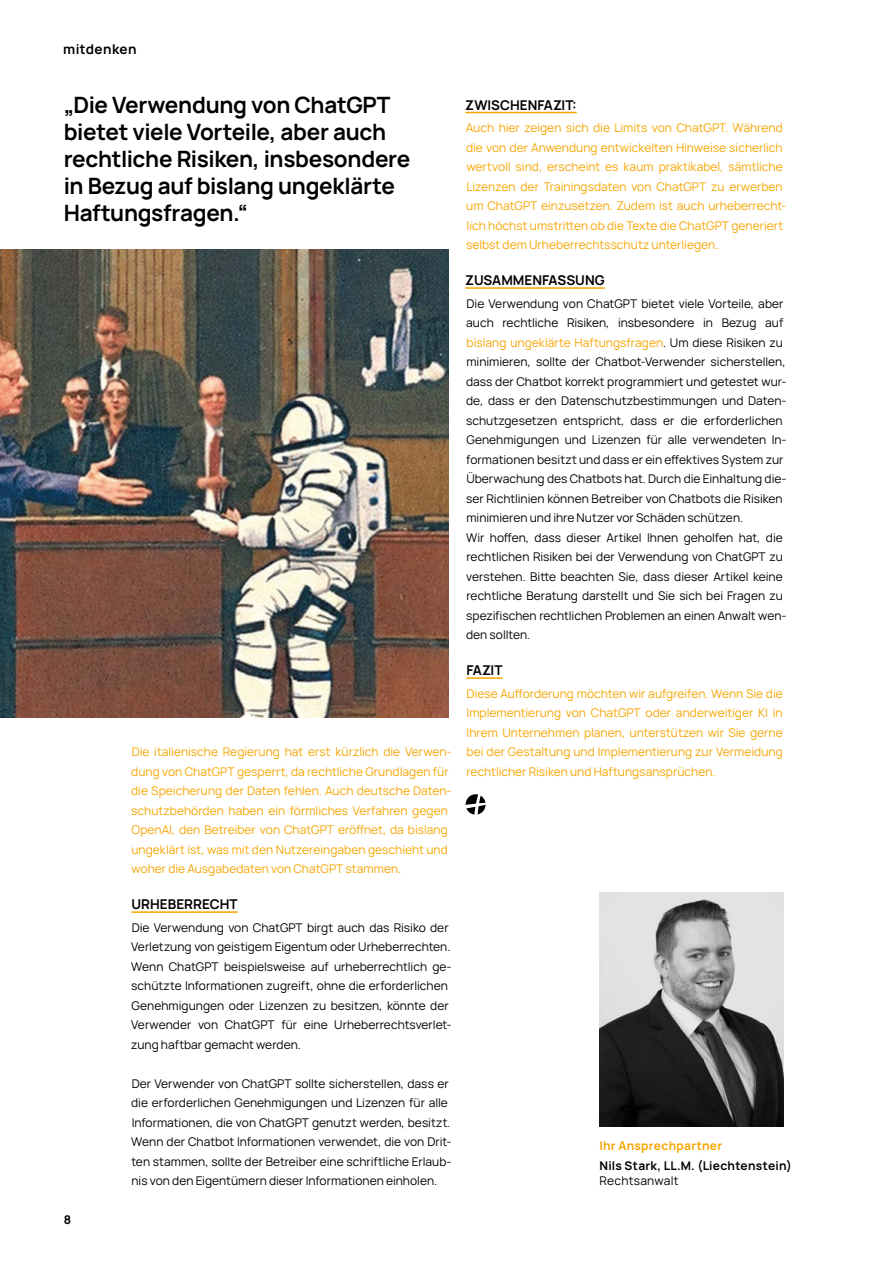
<style>
.page{position:relative;width:893px;height:1263px;background:#fff}
.page>*{position:absolute;margin:0;border:0;box-sizing:border-box;transform-origin:0 0}
.t1{font:700 22.5px/27px "Manrope";letter-spacing:-.015em;color:#000}
.t2{font:700 13.5px "Manrope";color:#000}
.t3{font:700 13.5px "Manrope";letter-spacing:.03em;color:#000}
.t4{font:12px/19.5px "Manrope";color:#000}
.t5{font:12px/19.5px "Manrope";color:#f7a500}
.t6{font:700 12px "Manrope";letter-spacing:.02em;color:#000}
.t7{font:700 12px "Manrope";letter-spacing:.025em;color:#f7a500}
.t8{font:12px "Manrope";letter-spacing:.02em;color:#000}
.s1{color:#f7a500}
</style>
<div class="page">
<img style="left:0;top:249px;width:449px;height:468px">
<img style="left:600px;top:893px;width:183px;height:234px">
<hr style="left:131px;top:911px;width:107px;height:2px;background:#f7a500">
<hr style="left:465px;top:112px;width:112px;height:1px;background:#f7a500">
<hr style="left:465px;top:287px;width:140px;height:2px;background:#f7a500">
<hr style="left:466px;top:677px;width:37px;height:2px;background:#f7a500">
<svg style="left:466px;top:794px;width:20px;height:20px"></svg>
<p class="t3" style="left:63px;top:38px;width:75px">mitdenken</p>
<h1 class="t1" style="left:64px;top:89px;width:348px">„Die Verwendung von ChatGPT bietet viele Vorteile, aber auch rechtliche Risiken, insbesondere in Bezug auf bislang ungeklärte<br>Haftungsfragen.“</h1>
<p class="t2" style="left:465px;top:93px;width:113px">ZWISCHENFAZIT:</p>
<p class="t5" style="left:466px;top:117px;width:322px">Auch hier zeigen sich die Limits von ChatGPT. Während die von der Anwendung entwickelten Hinweise sicherlich wertvoll sind, erscheint es kaum praktikabel, sämtliche Lizenzen der Trainingsdaten von ChatGPT zu erwerben um ChatGPT einzusetzen. Zudem ist auch urheberrecht&shy;lich höchst umstritten ob die Texte die ChatGPT generiert selbst dem Urheberrechtsschutz unterliegen.</p>
<p class="t2" style="left:465px;top:269px;width:141px">ZUSAMMENFASSUNG</p>
<p class="t4" style="left:466px;top:293px;width:322px">Die Verwendung von ChatGPT bietet viele Vorteile, aber auch rechtliche Risiken, insbesondere in Bezug auf <span class="s1">bislang ungeklärte Haftungsfragen</span>. Um diese Risiken zu minimieren, sollte der Chatbot-Verwender sicherstellen, dass der Chatbot korrekt programmiert und getestet wur&shy;de, dass er den Datenschutzbestimmungen und Daten&shy;schutzgesetzen entspricht, dass er die erforderlichen Genehmigungen und Lizenzen für alle verwendeten In&shy;formationen besitzt und dass er ein effektives System zur Überwachung des Chatbots hat. Durch die Einhaltung die&shy;ser Richtlinien können Betreiber von Chatbots die Risiken minimieren und ihre Nutzer vor Schäden schützen.<br>Wir hoffen, dass dieser Artikel Ihnen geholfen hat, die rechtlichen Risiken bei der Verwendung von ChatGPT zu verstehen. Bitte beachten Sie, dass dieser Artikel keine rechtliche Beratung darstellt und Sie sich bei Fragen zu spezifischen rechtlichen Problemen an einen Anwalt wen&shy;den sollten.</p>
<p class="t2" style="left:466px;top:659px;width:38px">FAZIT</p>
<p class="t5" style="left:466px;top:683px;width:318px;text-align:justify">Diese Aufforderung möchten wir aufgreifen. Wenn Sie die Implementierung von ChatGPT oder anderweitiger KI in Ihrem Unternehmen planen, unterstützen wir Sie gerne bei der Gestaltung und Implementierung zur Vermeidung rechtlicher Risiken und Haftungsansprüchen.</p>
<p class="t5" style="left:131px;top:741px;width:322px">Die italienische Regierung hat erst kürzlich die Verwen&shy;dung von ChatGPT gesperrt, da rechtliche Grundlagen für die Speicherung der Daten fehlen. Auch deutsche Daten&shy;schutzbehörden haben ein förmliches Verfahren gegen OpenAI, den Betreiber von ChatGPT eröffnet, da bislang ungeklärt ist, was mit den Nutzereingaben geschieht und woher die Ausgabedaten von ChatGPT stammen.</p>
<p class="t2" style="left:131px;top:893px;width:108px">URHEBERRECHT</p>
<p class="t4" style="left:131px;top:917px;width:322px">Die Verwendung von ChatGPT birgt auch das Risiko der Verletzung von geistigem Eigentum oder Urheberrechten.<br>Wenn ChatGPT beispielsweise auf urheberrechtlich ge&shy;schützte Informationen zugreift, ohne die erforderlichen Genehmigungen oder Lizenzen zu besitzen, könnte der Verwender von ChatGPT für eine Urheberrechtsverlet&shy;zung haftbar gemacht werden.</p>
<p class="t4" style="left:131px;top:1073px;width:322px">Der Verwender von ChatGPT sollte sicherstellen, dass er die erforderlichen Genehmigungen und Lizenzen für alle Informationen, die von ChatGPT genutzt werden, besitzt.<br>Wenn der Chatbot Informationen verwendet, die von Drit&shy;ten stammen, sollte der Betreiber eine schriftliche Erlaub&shy;nis von den Eigentümern dieser Informationen einholen.</p>
<p class="t7" style="left:600px;top:1136px;width:124px">Ihr Ansprechpartner</p>
<p class="t6" style="left:600px;top:1155px;width:194px">Nils Stark, LL.M. (Liechtenstein)</p>
<p class="t8" style="left:600px;top:1171px;width:81px">Rechtsanwalt</p>
<p class="t6" style="left:64px;top:1210px;width:9px">8</p>
</div>
